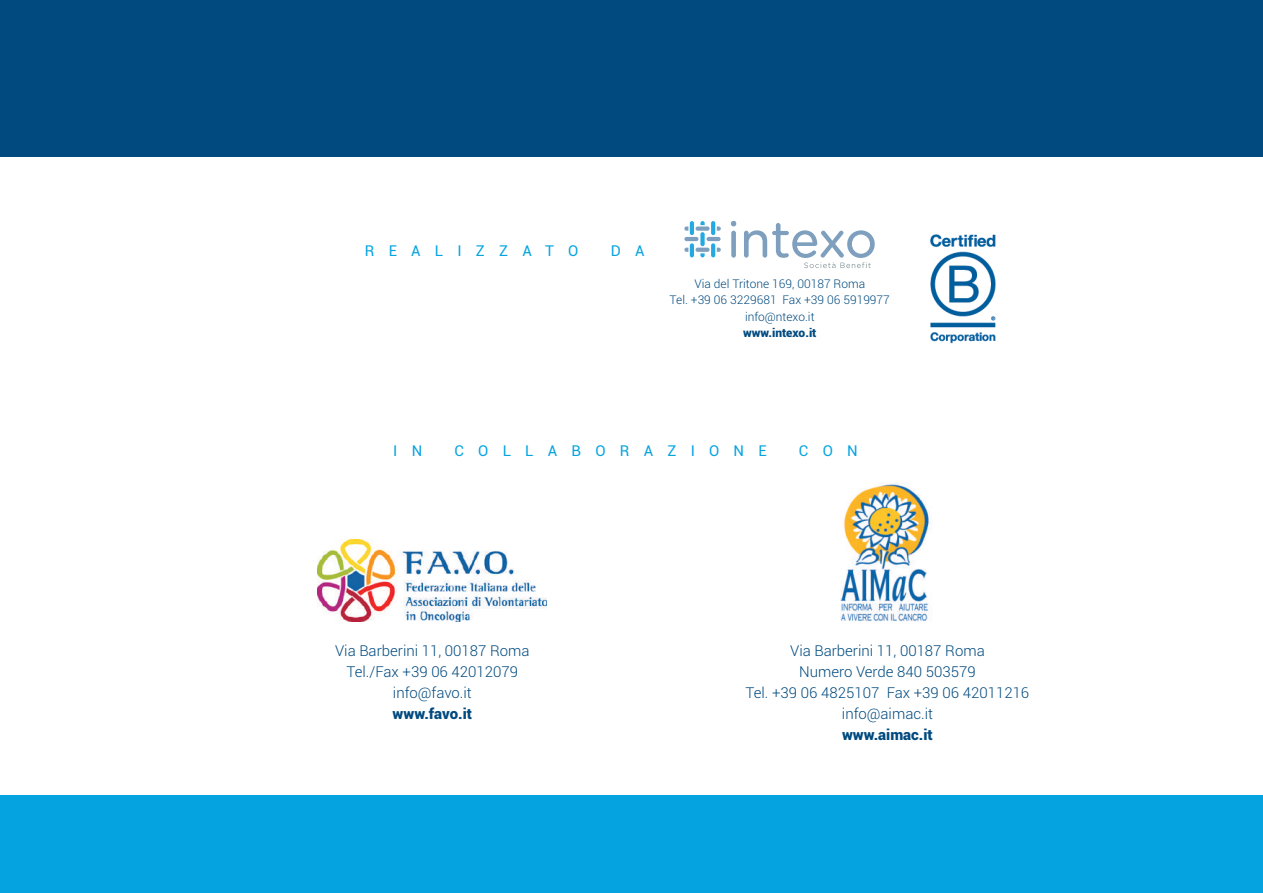
<style>
.page{position:relative;width:1263px;height:893px;background:#fff}
.page>*{position:absolute;margin:0;border:0;box-sizing:border-box;transform-origin:0 0}
.t1{font:300 15px/21px "Roboto";color:#004a7f;text-align:center}
.t2{font:15px "Roboto";letter-spacing:.95em;color:#05a4e0}
.t3{font:900 15px "Roboto";color:#004a7f}
.t4{font:300 12px/16.5px "Roboto";color:#004a7f;text-align:center}
.t5{font:900 12px "Roboto";color:#004a7f}
</style>
<div class="page">
<img style="left:317px;top:540px;width:230px;height:82px">
<img style="left:840px;top:483px;width:89px;height:139px">
<div style="left:0;top:0;width:1263px;height:157px;background:#004a7f"></div>
<div style="left:0;top:795px;width:1263px;height:98px;background:#05a4e0"></div>
<svg style="left:731px;top:221px;width:5px;height:5px"></svg>
<div style="left:731px;top:231px;width:5px;height:27px;background:#7e9fbd;border-radius:2px"></div>
<hr style="left:684px;top:237px;width:14px;height:4px;background:#7e9fbd;border-radius:2px">
<hr style="left:706px;top:237px;width:14px;height:4px;background:#7e9fbd;border-radius:2px">
<div style="left:695px;top:226px;width:14px;height:5px;background:#7e9fbd;border-radius:2px"></div>
<svg style="left:717px;top:226px;width:4px;height:5px"></svg>
<svg style="left:684px;top:226px;width:4px;height:5px"></svg>
<svg style="left:695px;top:248px;width:14px;height:4px"></svg>
<svg style="left:717px;top:248px;width:4px;height:4px"></svg>
<svg style="left:684px;top:248px;width:4px;height:4px"></svg>
<svg style="left:711px;top:243px;width:4px;height:14px"></svg>
<div style="left:700px;top:232px;width:5px;height:14px;background:#24aae1;border-radius:2px"></div>
<hr style="left:690px;top:243px;width:4px;height:14px;background:#24aae1;border-radius:2px">
<svg style="left:700px;top:221px;width:5px;height:4px"></svg>
<svg style="left:700px;top:253px;width:5px;height:4px"></svg>
<svg style="left:711px;top:221px;width:4px;height:14px"></svg>
<hr style="left:690px;top:221px;width:4px;height:14px;background:#24aae1;border-radius:2px">
<svg style="left:744px;top:223px;width:131px;height:45px"></svg>
<img style="left:930px;top:234px;width:66px;height:110px">
<p class="t2" style="left:365px;top:242px;width:215px">REALIZZATO</p>
<p class="t2" style="left:611px;top:242px;width:35px">D A</p>
<p class="t4" style="left:670px;top:276px;width:222px">Via del Tritone 169, 00187 Roma<br>Tel. +39 06 3229681 Fax +39 06 5919977 info@ntexo.it</p>
<p class="t5" style="left:743px;top:326px;width:75px">www.intexo.it</p>
<p class="t2" style="left:393px;top:442px;width:31px">I N</p>
<p class="t2" style="left:454px;top:442px;width:314px">COLLABORAZIONE</p>
<p class="t2" style="left:799px;top:442px;width:60px">CON</p>
<p class="t1" style="left:335px;top:641px;width:196px">Via Barberini 11, 00187 Roma<br>Tel./Fax +39 06 42012079 info@favo.it</p>
<p class="t3" style="left:393px;top:705px;width:81px">www.favo.it</p>
<p class="t1" style="left:745px;top:641px;width:285px">Via Barberini 11, 00187 Roma<br>Numero Verde 840 503579<br>Tel. +39 06 4825107 Fax +39 06 42011216 info@aimac.it</p>
<p class="t3" style="left:842px;top:726px;width:92px">www.aimac.it</p>
</div>
